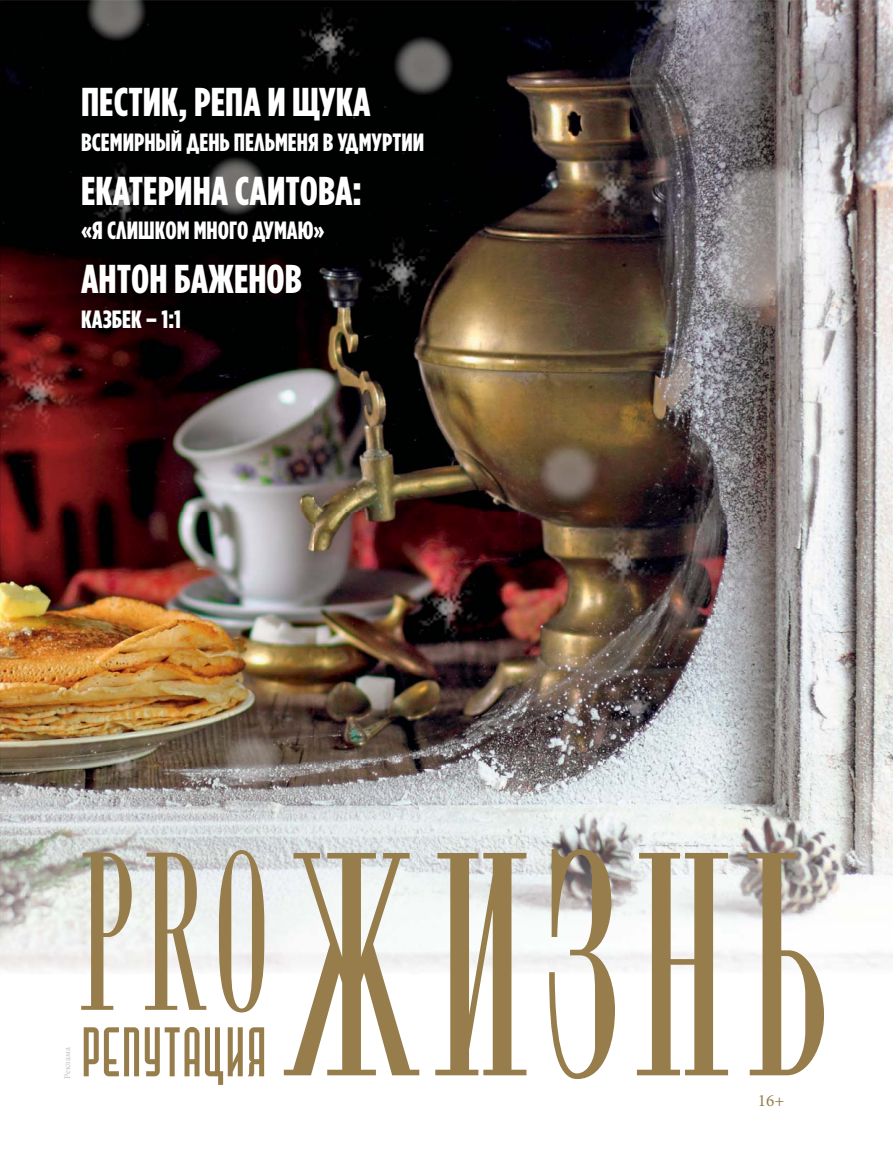
<style>
.page{position:relative;width:893px;height:1170px;background:#fff}
.page>*{position:absolute;margin:0;border:0;box-sizing:border-box;transform-origin:0 0}
.t1{font:900 38.7px "Gotham Cond S Sm";color:#fff}
.t2{font:900 24px "Gotham Cond S Sm";color:#fff}
.t3{font:17.25px "Minion Pro";color:#967d4b}
.t4{font:9px "Minion Pro";color:#c0c2c4}
</style>
<div class="page">
<img style="left:0;top:0;width:893px;height:971px">
<svg style="left:84px;top:1027px;width:55px;height:49px"></svg>
<svg style="left:145px;top:1026px;width:54px;height:50px"></svg>
<svg style="left:205px;top:1027px;width:59px;height:57px"></svg>
<svg style="left:284px;top:852px;width:135px;height:223px"></svg>
<svg style="left:435px;top:852px;width:91px;height:223px"></svg>
<svg style="left:549px;top:849px;width:66px;height:229px"></svg>
<svg style="left:637px;top:852px;width:91px;height:223px"></svg>
<svg style="left:747px;top:852px;width:77px;height:223px"></svg>
<svg style="left:81px;top:852px;width:51px;height:157px"></svg>
<svg style="left:145px;top:852px;width:61px;height:157px"></svg>
<svg style="left:219px;top:850px;width:45px;height:162px"></svg>
<h1 class="t1" style="left:81px;top:85px;width:291px">ПЕСТИК, РЕПА И ЩУКА</h1>
<p class="t2" style="left:81px;top:131px;width:345px">ВСЕМИРНЫЙ ДЕНЬ ПЕЛЬМЕНЯ В УДМУРТИИ</p>
<h1 class="t1" style="left:81px;top:174px;width:282px">ЕКАТЕРИНА САИТОВА:</h1>
<p class="t2" style="left:81px;top:220px;width:245px">«Я СЛИШКОМ МНОГО ДУМАЮ»</p>
<h1 class="t1" style="left:81px;top:262px;width:222px">АНТОН БАЖЕНОВ</h1>
<p class="t2" style="left:81px;top:308px;width:101px">КАЗБЕК – 1:1</p>
<p class="t4" style="left:62px;top:1078px;width:33px;rotate:-90deg">Реклама</p>
<p class="t3" style="left:758px;top:1089px;width:28px">16+</p>
</div>
